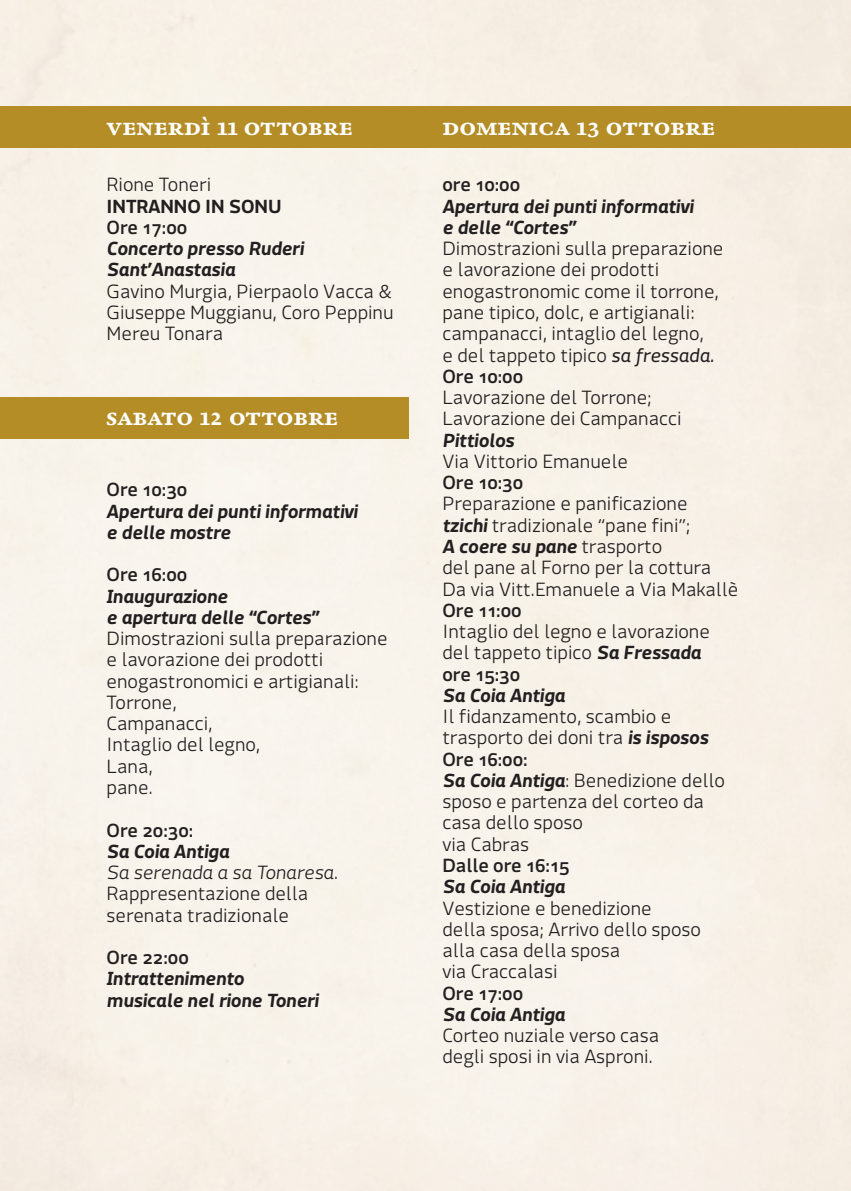
<style>
.page{position:relative;width:851px;height:1191px;background:#fff}
.page>*{position:absolute;margin:0;border:0;box-sizing:border-box;transform-origin:0 0}
.Normale{font:700 26px "Garalda";color:#fff}
.Normale-2{font:300 20px/21.2px "Macho Modular";color:#231f20}
.Normale-3{font:italic 700 20px/21.2px "Macho Modular";color:#231f20}
.Normale-4{font:500 20px "Macho Modular";color:#231f20}
.Normale-5{font:700 20px "Macho Modular";color:#231f20}
.s1{font-style:italic}
.s2{font-weight:400;font-style:italic}
.s3{font-weight:700;font-style:italic}
.s4{font-weight:300;font-style:normal}
</style>
<div class="page">
<div style="left:0;top:0;width:850px;height:1191px;background:#f7f2e9"></div>
<div style="left:0;top:106px;width:850px;height:41px;background:#b48d26"></div>
<div style="left:0;top:397px;width:408px;height:41px;background:#b48d26"></div>
<p class="Normale" style="left:106px;top:109px;width:248px">venerdì 11 ottobre</p>
<p class="Normale-2" style="left:107px;top:174px;width:106px">Rione Toneri</p>
<p class="Normale-5" style="left:107px;top:194px;width:176px">INTRANNO IN SONU</p>
<p class="Normale-4" style="left:107px;top:215px;width:82px">Ore 17:00</p>
<p class="Normale-3" style="left:107px;top:238px;width:199px">Concerto presso Ruderi<br>Sant’Anastasia</p>
<p class="Normale-2" style="left:107px;top:280px;width:288px;text-align:justify">Gavino Murgia, Pierpaolo Vacca &amp; Giuseppe Muggianu, Coro Peppinu Mereu Tonara</p>
<p class="Normale" style="left:106px;top:400px;width:234px">sabato 12 ottobre</p>
<p class="Normale-4" style="left:107px;top:477px;width:82px">Ore 10:30</p>
<p class="Normale-3" style="left:107px;top:500px;width:252px">Apertura dei punti informativi</p>
<p class="Normale-3" style="left:107px;top:521px;width:125px">e delle mostre</p>
<p class="Normale-4" style="left:107px;top:563px;width:82px">Ore 16:00</p>
<p class="Normale-3" style="left:107px;top:585px;width:123px">Inaugurazione</p>
<p class="Normale-3" style="left:107px;top:606px;width:214px">e apertura delle “Cortes”</p>
<p class="Normale-2" style="left:107px;top:627px;width:282px">Dimostrazioni sulla preparazione e lavorazione dei prodotti enogastronomici e artigianali:<br>Torrone,</p>
<p class="Normale-2" style="left:107px;top:712px;width:108px">Campanacci,</p>
<p class="Normale-2" style="left:107px;top:734px;width:155px">Intaglio del legno,</p>
<p class="Normale-2" style="left:107px;top:755px;width:48px">Lana,</p>
<p class="Normale-2" style="left:107px;top:776px;width:48px">pane.</p>
<p class="Normale-4" style="left:107px;top:818px;width:88px">Ore 20:30:</p>
<p class="Normale-3" style="left:107px;top:840px;width:124px">Sa Coia Antiga</p>
<p class="Normale-2" style="left:107px;top:861px;width:233px"><span class="s1">Sa serenada a sa Tonaresa</span>.<br>Rappresentazione della</p>
<p class="Normale-2" style="left:107px;top:904px;width:184px">serenata tradizionale</p>
<p class="Normale-4" style="left:107px;top:945px;width:84px">Ore 22:00</p>
<p class="Normale-3" style="left:107px;top:968px;width:139px">Intrattenimento</p>
<p class="Normale-3" style="left:107px;top:989px;width:214px">musicale nel rione Toneri</p>
<p class="Normale" style="left:442px;top:109px;width:274px">domenica 13 ottobre</p>
<p class="Normale-4" style="left:442px;top:173px;width:79px">ore 10:00</p>
<p class="Normale-3" style="left:442px;top:195px;width:252px">Apertura dei punti informativi</p>
<p class="Normale-3" style="left:442px;top:216px;width:134px">e delle “Cortes”</p>
<p class="Normale-2" style="left:442px;top:238px;width:282px">Dimostrazioni sulla preparazione e lavorazione dei prodotti enogastronomic come il torrone, pane tipico, dolc, e artigianali: campanacci, intaglio del legno,</p>
<p class="Normale-2" style="left:442px;top:344px;width:273px">e del tappeto tipico <span class="s2">sa fressada.</span></p>
<p class="Normale-4" style="left:442px;top:364px;width:82px">Ore 10:00</p>
<p class="Normale-2" style="left:442px;top:386px;width:211px">Lavorazione del Torrone;</p>
<p class="Normale-2" style="left:442px;top:408px;width:240px">Lavorazione dei Campanacci<br><span class="s3">Pittiolos</span></p>
<p class="Normale-2" style="left:442px;top:450px;width:187px">Via Vittorio Emanuele</p>
<p class="Normale-4" style="left:442px;top:470px;width:82px">Ore 10:30</p>
<p class="Normale-2" style="left:442px;top:493px;width:246px">Preparazione e panificazione</p>
<p class="Normale-2" style="left:442px;top:514px;width:249px"><span class="s3">tzichi</span> tradizionale “pane fini”;</p>
<p class="Normale-3" style="left:442px;top:535px;width:221px">A coere su pane <span class="s4">trasporto</span></p>
<p class="Normale-2" style="left:442px;top:557px;width:270px">del pane al Forno per la cottura</p>
<p class="Normale-2" style="left:442px;top:578px;width:297px">Da via Vitt.Emanuele a Via Makallè</p>
<p class="Normale-4" style="left:442px;top:598px;width:81px">Ore 11:00</p>
<p class="Normale-2" style="left:442px;top:620px;width:269px">Intaglio del legno e lavorazione</p>
<p class="Normale-2" style="left:442px;top:642px;width:260px">del tappeto tipico <span class="s3">Sa Fressada</span></p>
<p class="Normale-4" style="left:442px;top:662px;width:79px">ore 15:30</p>
<p class="Normale-3" style="left:442px;top:684px;width:124px">Sa Coia Antiga</p>
<p class="Normale-2" style="left:442px;top:705px;width:267px">Il fidanzamento, scambio e trasporto dei doni tra <span class="s3">is isposos</span></p>
<p class="Normale-4" style="left:442px;top:747px;width:87px">Ore 16:00:</p>
<p class="Normale-2" style="left:442px;top:769px;width:284px"><span class="s3">Sa Coia Antiga</span>: Benedizione dello sposo e partenza del corteo da casa dello sposo</p>
<p class="Normale-2" style="left:442px;top:833px;width:88px">via Cabras</p>
<p class="Normale-4" style="left:442px;top:853px;width:128px">Dalle ore 16:15</p>
<p class="Normale-3" style="left:442px;top:875px;width:124px">Sa Coia Antiga</p>
<p class="Normale-2" style="left:442px;top:897px;width:211px">Vestizione e benedizione</p>
<p class="Normale-2" style="left:442px;top:918px;width:260px">della sposa; Arrivo dello sposo</p>
<p class="Normale-2" style="left:442px;top:939px;width:179px">alla casa della sposa</p>
<p class="Normale-2" style="left:442px;top:960px;width:116px">via Craccalasi</p>
<p class="Normale-4" style="left:442px;top:981px;width:82px">Ore 17:00</p>
<p class="Normale-3" style="left:442px;top:1003px;width:124px">Sa Coia Antiga</p>
<p class="Normale-2" style="left:442px;top:1024px;width:218px">Corteo nuziale verso casa</p>
<p class="Normale-2" style="left:442px;top:1045px;width:212px">degli sposi in via Asproni.</p>
</div>
